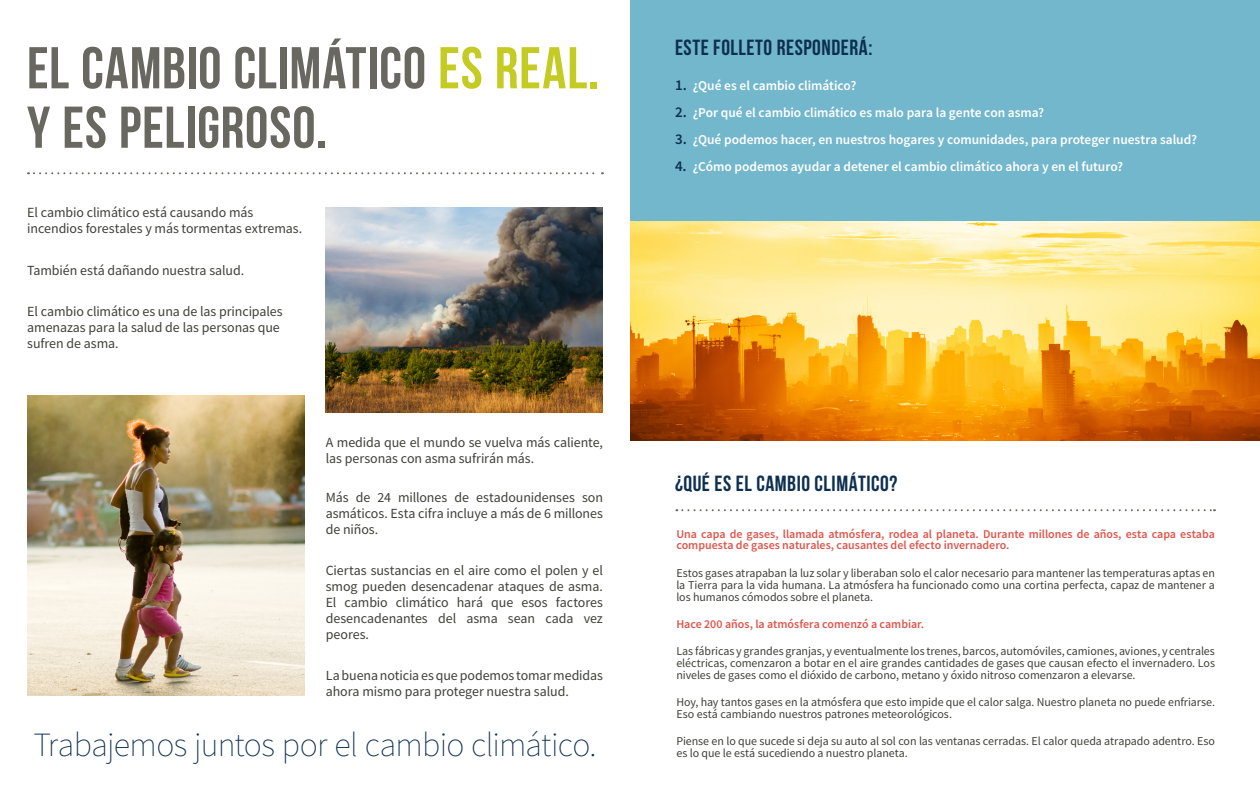
<style>
.page{position:relative;width:1260px;height:810px;background:#fff}
.page>*{position:absolute;margin:0;border:0;box-sizing:border-box;transform-origin:0 0}
.SUBTITLES{font:58.8px "Bebas Neue";letter-spacing:.015em;color:#686860}
.CONTENTS{font:200 33.9px "Source Sans Pro";letter-spacing:-.02em;color:#0e3050}
.t1{font:700 21.9px "Bebas Neue";letter-spacing:.025em;color:#0e3050}
.t2{font:21.9px "Bebas Neue";letter-spacing:.025em;color:#0e3050}
.CONTENTS-2{font:14px/15.9px "Source Sans Pro";letter-spacing:-.005em;color:#3f413a}
.CONTENTS-3{font:600 13.5px "Source Sans Pro";letter-spacing:-.005em;color:#fff}
.CONTENTS-4{font:12px/12px "Source Sans Pro";letter-spacing:-.005em;color:#3f413a;text-align:justify}
.CONTENTS-5{font:600 12px/12px "Source Sans Pro";letter-spacing:-.005em;color:#dc574d}
.s1{color:#c4cb23}
.s2{font-size:15px;color:#0e3050}
</style>
<div class="page">
<img style="left:630px;top:220px;width:630px;height:221px">
<svg style="left:676px;top:509px;width:539px;height:2px"></svg>
<svg style="left:28px;top:172px;width:575px;height:2px"></svg>
<img style="left:326px;top:207px;width:277px;height:206px">
<img style="left:27px;top:396px;width:277px;height:299px">
<div style="left:630px;top:0;width:630px;height:220px;background:#73b7cd"></div>
<p class="SUBTITLES" style="left:27px;top:36px;width:574px">EL CAMBIO CLIMÁTICO <span class="s1">ES REAL.</span></p>
<p class="SUBTITLES" style="left:27px;top:95px;width:301px">Y ES PELIGROSO.</p>
<p class="CONTENTS-2" style="left:27px;top:205px;width:277px">El cambio climático está causando más incendios forestales y más tormentas extremas.</p>
<p class="CONTENTS-2" style="left:27px;top:262px;width:218px">También está dañando nuestra salud.</p>
<p class="CONTENTS-2" style="left:27px;top:303px;width:257px">El cambio climático es una de las principales amenazas para la salud de las personas que sufren de asma.</p>
<p class="CONTENTS-2" style="left:326px;top:434px;width:279px">A medida que el mundo se vuelva más caliente, las personas con asma sufrirán más.</p>
<p class="CONTENTS-2" style="left:326px;top:489px;width:279px;text-align:justify">Más de 24 millones de estadounidenses son asmáticos. Esta cifra incluye a más de 6 millones de niños.</p>
<p class="CONTENTS-2" style="left:326px;top:562px;width:279px;text-align:justify">Ciertas sustancias en el aire como el polen y el smog pueden desencadenar ataques de asma.<br>El cambio climático hará que esos factores desencadenantes del asma sean cada vez peores.</p>
<p class="CONTENTS-2" style="left:326px;top:667px;width:279px">La buena noticia es que podemos tomar medidas ahora mismo para proteger nuestra salud.</p>
<p class="CONTENTS" style="left:33px;top:724px;width:565px">Trabajemos juntos por el cambio climático.</p>
<p class="t2" style="left:675px;top:35px;width:199px">ESTE FOLLETO RESPONDERÁ:</p>
<p class="CONTENTS-3" style="left:675px;top:77px;width:183px"><span class="s2">1.</span> ¿Qué es el cambio climático?</p>
<p class="CONTENTS-3" style="left:675px;top:104px;width:371px"><span class="s2">2.</span> ¿Por qué el cambio climático es malo para la gente con asma?</p>
<p class="CONTENTS-3" style="left:675px;top:131px;width:524px"><span class="s2">3.</span> ¿Qué podemos hacer, en nuestros hogares y comunidades, para proteger nuestra salud?</p>
<p class="CONTENTS-3" style="left:675px;top:158px;width:450px"><span class="s2">4.</span> ¿Cómo podemos ayudar a detener el cambio climático ahora y en el futuro?</p>
<p class="t1" style="left:675px;top:471px;width:224px">¿QUÉ ES EL CAMBIO CLIMÁTICO?</p>
<p class="CONTENTS-5" style="left:676px;top:527px;width:540px">Una capa de gases, llamada atmósfera, rodea al planeta. Durante millones de años, esta capa estaba compuesta de gases naturales, causantes del efecto invernadero.</p>
<p class="CONTENTS-4" style="left:676px;top:567px;width:540px">Estos gases atrapaban la luz solar y liberaban solo el calor necesario para mantener las temperaturas aptas en la Tierra para la vida humana. La atmósfera ha funcionado como una cortina perfecta, capaz de mantener a los humanos cómodos sobre el planeta.</p>
<p class="CONTENTS-5" style="left:676px;top:618px;width:249px">Hace 200 años, la atmósfera comenzó a cambiar.</p>
<p class="CONTENTS-4" style="left:676px;top:645px;width:540px">Las fábricas y grandes granjas, y eventualmente los trenes, barcos, automóviles, camiones, aviones, y centrales eléctricas, comenzaron a botar en el aire grandes cantidades de gases que causan efecto el invernadero. Los niveles de gases como el dióxido de carbono, metano y óxido nitroso comenzaron a elevarse.</p>
<p class="CONTENTS-4" style="left:676px;top:696px;width:540px">Hoy, hay tantos gases en la atmósfera que esto impide que el calor salga. Nuestro planeta no puede enfriarse.<br>Eso está cambiando nuestros patrones meteorológicos.</p>
<p class="CONTENTS-4" style="left:676px;top:735px;width:540px">Piense en lo que sucede si deja su auto al sol con las ventanas cerradas. El calor queda atrapado adentro. Eso es lo que le está sucediendo a nuestro planeta.</p>
</div>
